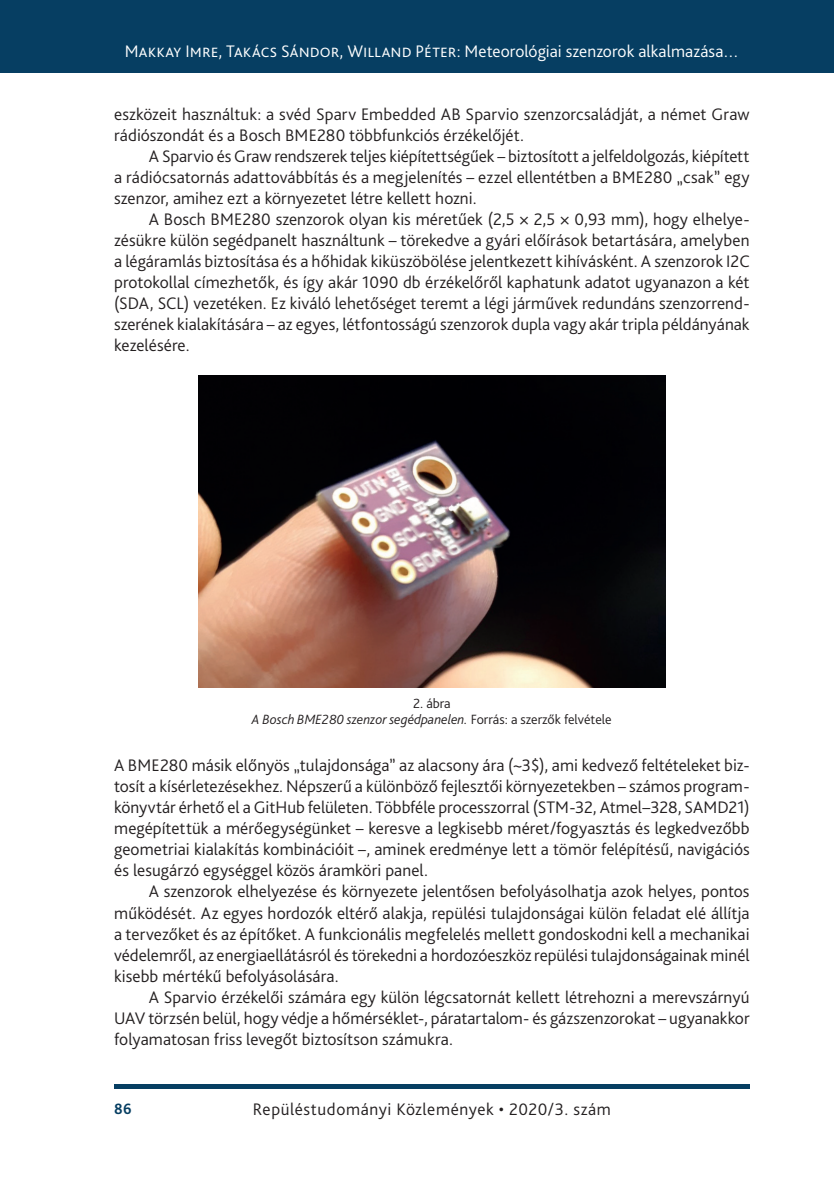
<style>
.page{position:relative;width:834px;height:1181px;background:#fff}
.page>*{position:absolute;margin:0;border:0;box-sizing:border-box;transform-origin:0 0}
._1__Body{font:300 17.5px/21px "Bliss Pro";letter-spacing:.005em;color:#231f20;text-align:justify}
._2__Body_1st_paragra{font:300 17.5px/21px "Bliss Pro";letter-spacing:.005em;color:#231f20;text-align:justify}
.t1{font:300 17.5px "Bliss Pro";letter-spacing:.01em;color:#fff}
._1__Body-2{font:300 17.5px "Bliss Pro";letter-spacing:.03em;color:#231f20}
.t2{font:700 15.75px "Bliss Pro";color:#063e62;scale:.95 1}
.Ábra__képalárás{font:italic 300 14px "Bliss Pro";color:#231f20}
.Ábra_címe{font:300 14px "Bliss Pro";color:#231f20}
.s1{font-style:normal}
</style>
<div class="page">
<div style="left:0;top:0;width:833px;height:73px;background:#063e62"></div>
<hr style="left:833px;top:0;width:1px;height:73px;background:#063e62">
<div style="left:114px;top:1084px;width:635px;height:5px;background:#063e62"></div>
<img style="left:198px;top:375px;width:467px;height:312px">
<p class="t1" style="left:125px;top:41px;width:615px">Makkay Imre, Takács Sándor, Willand Péter: Meteorológiai szenzorok alkalmazása…</p>
<p class="_1__Body" style="left:114px;top:103px;width:637px">eszközeit használtuk: a svéd Sparv Embedded AB Sparvio szenzorcsaládját, a német Graw rádiószondát és a Bosch BME280 többfunkciós érzékelőjét.</p>
<p class="_1__Body" style="left:114px;top:145px;width:636px;text-indent:35px">A Sparvio és Graw rendszerek teljes kiépítettségűek – biztosított a jelfeldolgozás, kiépített a rádiócsatornás adattovábbítás és a megjelenítés – ezzel ellentétben a BME280 „csak” egy szenzor, amihez ezt a környezetet létre kellett hozni.</p>
<p class="_1__Body" style="left:114px;top:208px;width:637px;text-indent:35px">A Bosch BME280 szenzorok olyan kis méretűek (2,5 × 2,5 × 0,93 mm), hogy elhelye&shy;zésükre külön segédpanelt használtunk – törekedve a gyári előírások betartására, amelyben a légáramlás biztosítása és a hőhidak kiküszöbölése jelentkezett kihívásként. A szenzorok I2C protokollal címezhetők, és így akár 1090 db érzékelőről kaphatunk adatot ugyanazon a két (SDA, SCL) vezetéken. Ez kiváló lehetőséget teremt a légi járművek redundáns szenzorrend&shy;szerének kialakítására – az egyes, létfontosságú szenzorok dupla vagy akár tripla példányának kezelésére.</p>
<p class="Ábra_címe" style="left:413px;top:695px;width:39px">2. ábra</p>
<p class="Ábra__képalárás" style="left:252px;top:711px;width:361px">A Bosch BME280 szenzor segédpanelen. <span class="s1">Forrás: a szerzők felvétele</span></p>
<p class="_2__Body_1st_paragra" style="left:114px;top:754px;width:637px">A BME280 másik előnyös „tulajdonsága” az alacsony ára (~3$), ami kedvező feltételeket biz&shy;tosít a kísérletezésekhez. Népszerű a különböző fejlesztői környezetekben – számos program&shy;könyvtár érhető el a GitHub felületen. Többféle processzorral (STM-32, Atmel–328, SAMD21) megépítettük a mérőegységünket – keresve a legkisebb méret/fogyasztás és legkedvezőbb geometriai kialakítás kombinációit –, aminek eredménye lett a tömör felépítésű, navigációs és lesugárzó egységgel közös áramköri panel.</p>
<p class="_1__Body" style="left:114px;top:880px;width:637px;text-indent:35px">A szenzorok elhelyezése és környezete jelentősen befolyásolhatja azok helyes, pontos működését. Az egyes hordozók eltérő alakja, repülési tulajdonságai külön feladat elé állítja a tervezőket és az építőket. A funkcionális megfelelés mellett gondoskodni kell a mechanikai védelemről, az energiaellátásról és törekedni a hordozóeszköz repülési tulajdonságainak minél kisebb mértékű befolyásolására.</p>
<p class="_1__Body" style="left:114px;top:985px;width:636px;text-indent:35px">A Sparvio érzékelői számára egy külön légcsatornát kellett létrehozni a merevszárnyú UAV törzsén belül, hogy védje a hőmérséklet-, páratartalom- és gázszenzorokat – ugyanakkor folyamatosan friss levegőt biztosítson számukra.</p>
<p class="t2" style="left:114px;top:1099px;width:20px">86</p>
<p class="_1__Body-2" style="left:253px;top:1098px;width:359px">Repüléstudományi Közlemények • 2020/3. szám</p>
</div>
